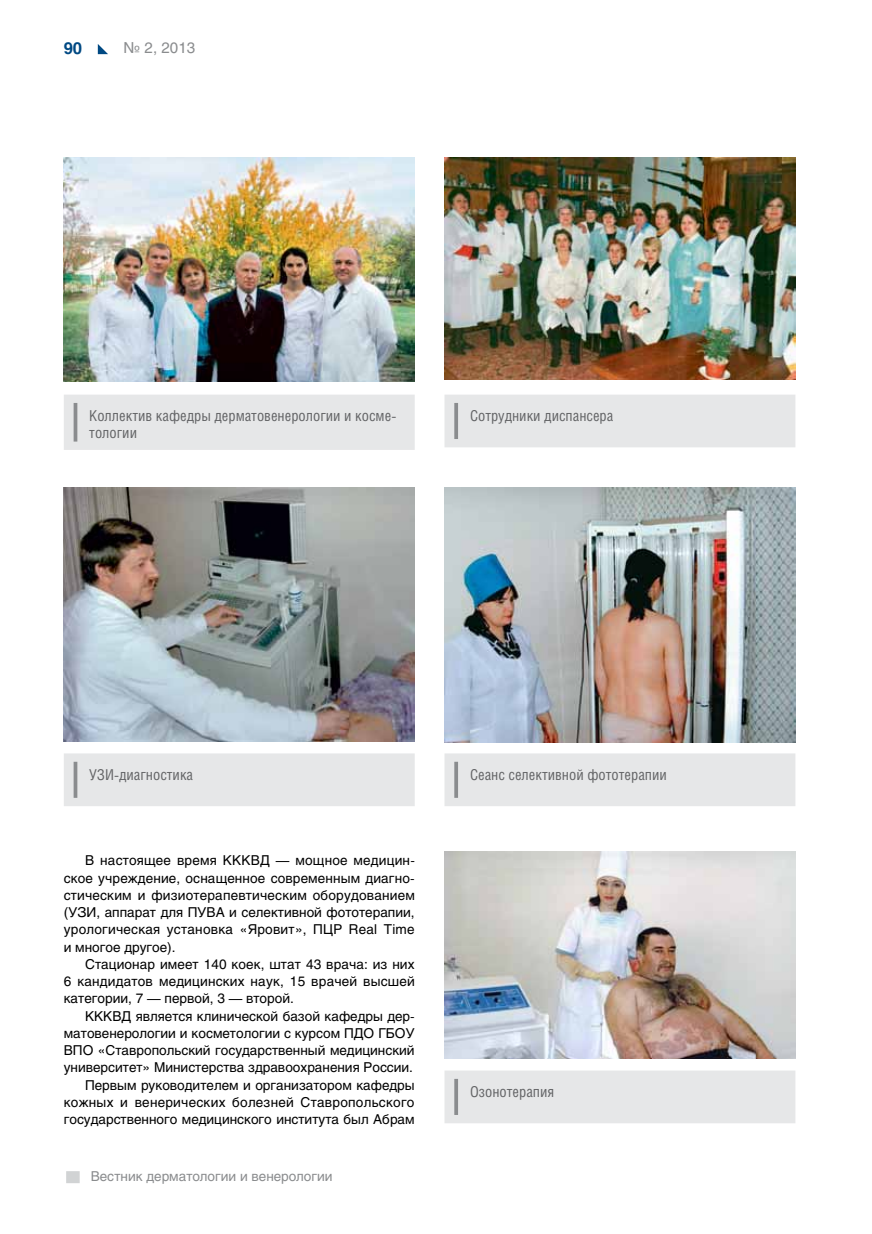
<style>
.page{position:relative;width:872px;height:1234px;background:#fff}
.page>*{position:absolute;margin:0;border:0;box-sizing:border-box;transform-origin:0 0}
.t1{font:700 16.5px "Helios C";color:#004983}
.t2{font:15px/16.5px "Helios Cond C";color:#636466}
.t3{font:15px "Helios C";color:#8a8c8e}
.t4{font:13.5px/17.2px "Helios C";color:#000;text-align:justify}
.t5{font:13.5px "Helios C";color:#8a8c8e}
</style>
<div class="page">
<div style="left:66px;top:1170px;width:14px;height:12px;background:#d1d3d4"></div>
<svg style="left:98px;top:44px;width:10px;height:10px"></svg>
<img style="left:64px;top:157px;width:351px;height:225px">
<img style="left:444px;top:157px;width:351px;height:223px">
<img style="left:64px;top:487px;width:351px;height:254px">
<img style="left:444px;top:487px;width:351px;height:255px">
<div style="left:64px;top:395px;width:351px;height:55px;background:#e6e7e8"></div>
<hr style="left:74px;top:403px;width:3px;height:38px;background:#8a8c8e">
<div style="left:444px;top:395px;width:351px;height:52px;background:#e6e7e8"></div>
<svg style="left:454px;top:403px;width:4px;height:36px"></svg>
<div style="left:64px;top:753px;width:351px;height:53px;background:#e6e7e8"></div>
<hr style="left:74px;top:761px;width:3px;height:36px;background:#8a8c8e">
<div style="left:444px;top:753px;width:351px;height:53px;background:#e6e7e8"></div>
<svg style="left:454px;top:761px;width:4px;height:36px"></svg>
<img style="left:444px;top:851px;width:351px;height:207px">
<div style="left:444px;top:1070px;width:351px;height:52px;background:#e6e7e8"></div>
<svg style="left:454px;top:1078px;width:4px;height:36px"></svg>
<p class="t1" style="left:64px;top:38px;width:20px">90</p>
<p class="t3" style="left:124px;top:39px;width:73px">№ 2, 2013</p>
<p class="t2" style="left:89px;top:407px;width:308px">Коллектив кафедры дерматовенерологии и косме&shy;тологии</p>
<p class="t2" style="left:470px;top:407px;width:145px">Сотрудники диспансера</p>
<p class="t2" style="left:89px;top:766px;width:105px">УЗИ-диагностика</p>
<p class="t2" style="left:470px;top:766px;width:198px">Сеанс селективной фототерапии</p>
<p class="t4" style="left:64px;top:851px;width:353px;text-indent:21px">В настоящее время КККВД — мощное медицин&shy;ское учреждение, оснащенное современным диагно&shy;стическим и физиотерапевтическим оборудованием (УЗИ, аппарат для ПУВА и селективной фототерапии, урологическая установка «Яровит», ПЦР Real Time и многое другое).</p>
<p class="t4" style="left:64px;top:955px;width:352px;text-indent:21px">Стационар имеет 140 коек, штат 43 врача: из них 6 кандидатов медицинских наук, 15 врачей высшей категории, 7 — первой, 3 — второй.</p>
<p class="t4" style="left:64px;top:1006px;width:352px;text-align:right">КККВД является клинической базой кафедры дер&shy;матовенерологии и косметологии с курсом ПДО ГБОУ ВПО «Ставропольский государственный медицинский университет» Министерства здравоохранения России.<br>Первым руководителем и организатором кафедры кожных и венерических болезней Ставропольского государственного медицинского института был Абрам</p>
<p class="t5" style="left:91px;top:1168px;width:243px">Вестник дерматологии и венерологии</p>
<p class="t2" style="left:470px;top:1082px;width:86px">Озонотерапия</p>
</div>
